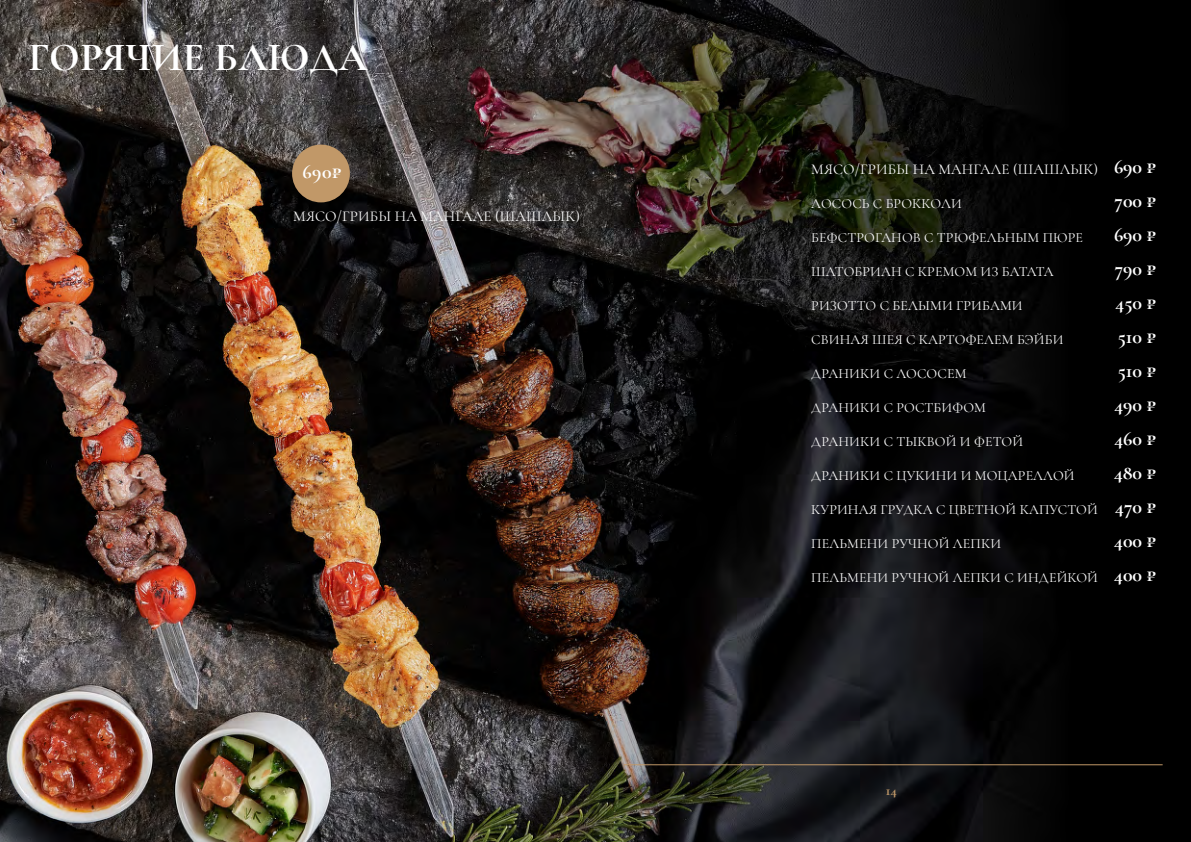
<style>
.page{position:relative;width:1191px;height:842px;background:#fff}
.page>*{position:absolute;margin:0;border:0;box-sizing:border-box;transform-origin:0 0}
.t1{font:700 40px "Cormorant Garamond";letter-spacing:.01em;color:#fff}
.t2{font:700 20px "Cormorant Garamond";color:#fff}
.t3{font:15px "Cormorant Garamond";letter-spacing:.01em;color:#fff}
.t4{font:14px "Cormorant Garamond";letter-spacing:.01em;color:#fff}
.t5{font:700 14px "Cormorant Garamond";color:#c19868}
.s1{font-weight:700;font-size:20px}
</style>
<div class="page">
<img style="left:0;top:0;width:1191px;height:842px">
<hr style="left:624px;top:764px;width:538px;height:1px;background:#c19868">
<div style="left:292px;top:145px;width:58px;height:57px;background:#c19868;border-radius:50%"></div>
<h1 class="t1" style="left:29px;top:33px;width:340px">ГОРЯЧИЕ БЛЮДА</h1>
<h2 class="t2" style="left:302px;top:159px;width:41px">690₽</h2>
<p class="t3" style="left:293px;top:207px;width:288px">МЯСО/ГРИБЫ НА МАНГАЛЕ (ШАШЛЫК)</p>
<p class="t3" style="left:811px;top:160px;width:346px">МЯСО/ГРИБЫ НА МАНГАЛЕ (ШАШЛЫК) <span class="s1">690 ₽</span></p>
<p class="t4" style="left:811px;top:195px;width:152px">ЛОСОСЬ С БРОККОЛИ</p>
<h2 class="t2" style="left:1114px;top:188px;width:43px">700 ₽</h2>
<p class="t4" style="left:811px;top:229px;width:273px">БЕФСТРОГАНОВ С ТРЮФЕЛЬНЫМ ПЮРЕ</p>
<h2 class="t2" style="left:1114px;top:222px;width:44px">690 ₽</h2>
<p class="t4" style="left:811px;top:263px;width:244px">ШАТОБРИАН С КРЕМОМ ИЗ БАТАТА</p>
<h2 class="t2" style="left:1114px;top:256px;width:43px">790 ₽</h2>
<p class="t4" style="left:811px;top:297px;width:213px">РИЗОТТО С БЕЛЫМИ ГРИБАМИ</p>
<h2 class="t2" style="left:1115px;top:290px;width:42px">450 ₽</h2>
<p class="t4" style="left:811px;top:331px;width:254px">СВИНАЯ ШЕЯ С КАРТОФЕЛЕМ БЭЙБИ</p>
<h2 class="t2" style="left:1117px;top:324px;width:40px">510 ₽</h2>
<p class="t4" style="left:811px;top:365px;width:157px">ДРАНИКИ С ЛОСОСЕМ</p>
<h2 class="t2" style="left:1117px;top:358px;width:40px">510 ₽</h2>
<p class="t4" style="left:811px;top:399px;width:176px">ДРАНИКИ С РОСТБИФОМ</p>
<h2 class="t2" style="left:1114px;top:392px;width:44px">490 ₽</h2>
<p class="t4" style="left:811px;top:433px;width:213px">ДРАНИКИ С ТЫКВОЙ И ФЕТОЙ</p>
<h2 class="t2" style="left:1114px;top:426px;width:44px">460 ₽</h2>
<p class="t4" style="left:811px;top:467px;width:265px">ДРАНИКИ С ЦУКИНИ И МОЦАРЕЛЛОЙ</p>
<h2 class="t2" style="left:1113px;top:460px;width:44px">480 ₽</h2>
<p class="t4" style="left:811px;top:501px;width:346px">КУРИНАЯ ГРУДКА С ЦВЕТНОЙ КАПУСТОЙ <span class="s1">470 ₽</span></p>
<p class="t4" style="left:811px;top:535px;width:191px">ПЕЛЬМЕНИ РУЧНОЙ ЛЕПКИ</p>
<h2 class="t2" style="left:1114px;top:528px;width:44px">400 ₽</h2>
<p class="t4" style="left:811px;top:569px;width:346px">ПЕЛЬМЕНИ РУЧНОЙ ЛЕПКИ С ИНДЕЙКОЙ <span class="s1">400 ₽</span></p>
<p class="t5" style="left:885px;top:782px;width:13px">14</p>
</div>
